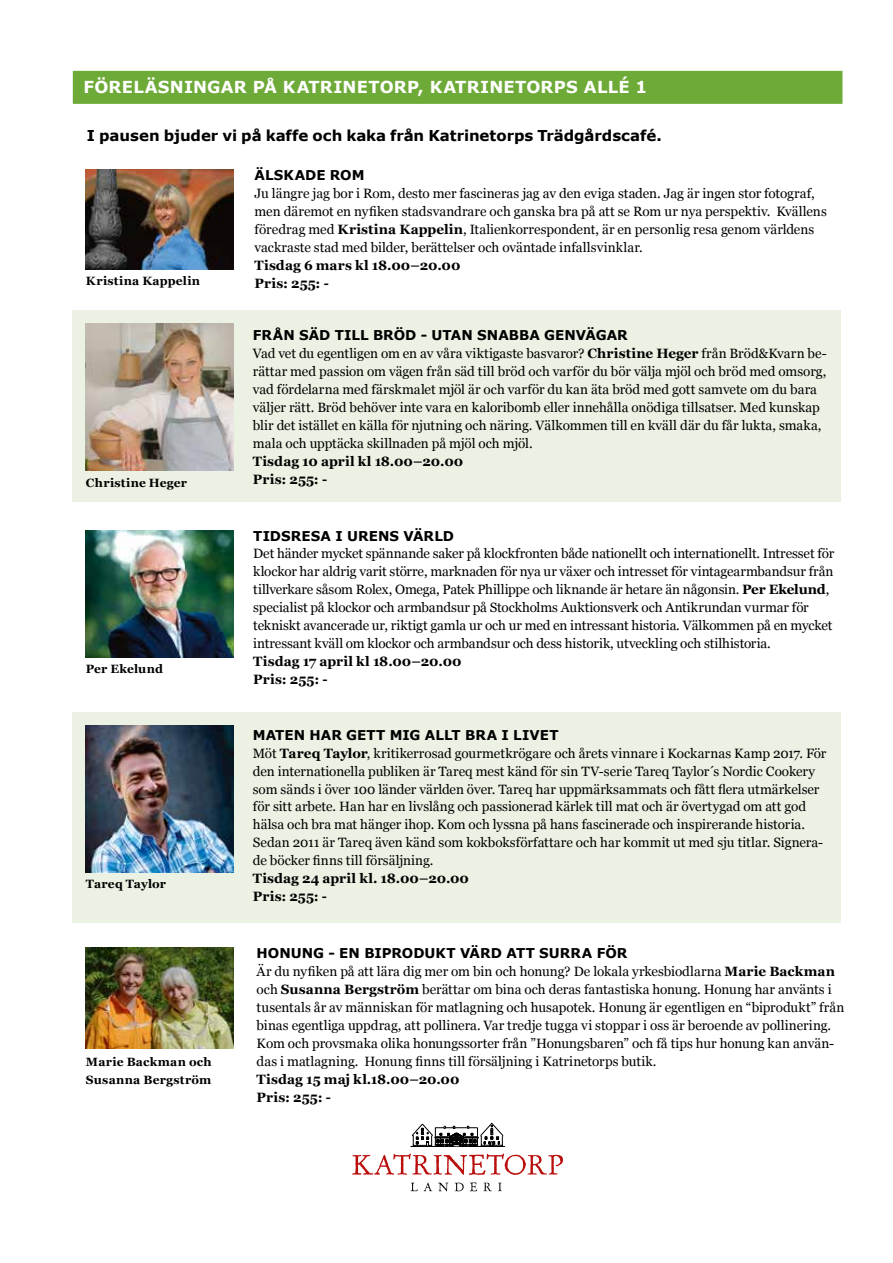
<style>
.page{position:relative;width:893px;height:1263px;background:#fff}
.page>*{position:absolute;margin:0;border:0;box-sizing:border-box;transform-origin:0 0}
.t1{font:700 16.5px "Verdana";letter-spacing:.01em;color:#fff}
.t2{font:700 15px "Verdana";letter-spacing:-.005em;color:#000}
.t3{font:13.5px/18px "Georgia";color:#000}
.t4{font:700 13.5px/18px "Georgia";letter-spacing:.005em;color:#000}
.t5{font:700 13.5px "Verdana";color:#000}
.t6{font:700 12px/18px "Georgia";letter-spacing:.015em;color:#000}
.s1{font-weight:700}
</style>
<div class="page">
<div style="left:72px;top:712px;width:769px;height:211px;background:#ebf2e3"></div>
<img style="left:86px;top:170px;width:147px;height:100px">
<div style="left:72px;top:311px;width:769px;height:191px;background:#ebf2e3"></div>
<img style="left:86px;top:323px;width:147px;height:148px">
<img style="left:86px;top:530px;width:147px;height:127px">
<img style="left:86px;top:725px;width:147px;height:147px">
<svg style="left:410px;top:1123px;width:95px;height:24px"></svg>
<svg style="left:352px;top:1153px;width:211px;height:22px"></svg>
<svg style="left:411px;top:1182px;width:7px;height:9px"></svg>
<svg style="left:424px;top:1182px;width:8px;height:9px"></svg>
<svg style="left:438px;top:1182px;width:10px;height:9px"></svg>
<svg style="left:455px;top:1182px;width:9px;height:9px"></svg>
<svg style="left:470px;top:1182px;width:7px;height:9px"></svg>
<svg style="left:483px;top:1183px;width:9px;height:8px"></svg>
<svg style="left:498px;top:1182px;width:4px;height:9px"></svg>
<div style="left:73px;top:71px;width:769px;height:33px;background:#6eaa38"></div>
<img style="left:86px;top:948px;width:147px;height:100px">
<p class="t1" style="left:83px;top:77px;width:565px">FÖRELÄSNINGAR PÅ KATRINETORP, KATRINETORPS ALLÉ 1</p>
<p class="t2" style="left:87px;top:126px;width:576px">I pausen bjuder vi på kaffe och kaka från Katrinetorps Trädgårdscafé.</p>
<p class="t5" style="left:255px;top:166px;width:111px">ÄLSKADE ROM</p>
<p class="t3" style="left:255px;top:184px;width:574px">Ju längre jag bor i Rom, desto mer fascineras jag av den eviga staden. Jag är ingen stor fotograf, men däremot en nyfiken stadsvandrare och ganska bra på att se Rom ur nya perspektiv. Kvällens föredrag med <span class="s1">Kristina Kappelin</span>, Italienkorrespondent, är en personlig resa genom världens vackraste stad med bilder, berättelser och oväntade infallsvinklar.</p>
<p class="t4" style="left:255px;top:255px;width:207px">Tisdag 6 mars kl 18.00–20.00</p>
<p class="t6" style="left:86px;top:272px;width:116px">Kristina Kappelin</p>
<p class="t4" style="left:255px;top:273px;width:76px">Pris: 255: -</p>
<p class="t5" style="left:253px;top:326px;width:376px">FRÅN SÄD TILL BRÖD - UTAN SNABBA GENVÄGAR</p>
<p class="t3" style="left:253px;top:344px;width:576px">Vad vet du egentligen om en av våra viktigaste basvaror? <span class="s1">Christine Heger</span> från Bröd&amp;Kvarn be&shy;rättar med passion om vägen från säd till bröd och varför du bör välja mjöl och bröd med omsorg, vad fördelarna med färskmalet mjöl är och varför du kan äta bröd med gott samvete om du bara väljer rätt. Bröd behöver inte vara en kaloribomb eller innehålla onödiga tillsatser. Med kunskap blir det istället en källa för njutning och näring. Välkommen till en kväll där du får lukta, smaka, mala och upptäcka skillnaden på mjöl och mjöl.</p>
<p class="t4" style="left:253px;top:452px;width:212px">Tisdag 10 april kl 18.00–20.00</p>
<p class="t6" style="left:86px;top:473px;width:103px">Christine Heger</p>
<p class="t4" style="left:253px;top:470px;width:76px">Pris: 255: -</p>
<p class="t5" style="left:253px;top:527px;width:202px">TIDSRESA I URENS VÄRLD</p>
<p class="t3" style="left:253px;top:544px;width:582px">Det händer mycket spännande saker på klockfronten både nationellt och internationellt. Intresset för klockor har aldrig varit större, marknaden för nya ur växer och intresset för vintagearmbandsur från tillverkare såsom Rolex, Omega, Patek Phillippe och liknande är hetare än någonsin. <span class="s1">Per Ekelund</span>, specialist på klockor och armbandsur på Stockholms Auktionsverk och Antikrundan vurmar för tekniskt avancerade ur, riktigt gamla ur och ur med en intressant historia. Välkommen på en mycket intressant kväll om klockor och armbandsur och dess historik, utveckling och stilhistoria.</p>
<p class="t4" style="left:253px;top:652px;width:210px">Tisdag 17 april kl 18.00–20.00<br>Pris: 255: -</p>
<p class="t6" style="left:86px;top:659px;width:79px">Per Ekelund</p>
<p class="t6" style="left:86px;top:874px;width:82px">Tareq Taylor</p>
<p class="t6" style="left:86px;top:1052px;width:127px">Marie Backman och<br>Susanna Bergström</p>
<p class="t5" style="left:253px;top:726px;width:307px">MATEN HAR GETT MIG ALLT BRA I LIVET</p>
<p class="t3" style="left:253px;top:743px;width:575px">Möt <span class="s1">Tareq Taylor</span>, kritikerrosad gourmetkrögare och årets vinnare i Kockarnas Kamp 2017. För den internationella publiken är Tareq mest känd för sin TV-serie Tareq Taylor´s Nordic Cookery som sänds i över 100 länder världen över. Tareq har uppmärksammats och fått flera utmärkelser för sitt arbete. Han har en livslång och passionerad kärlek till mat och är övertygad om att god hälsa och bra mat hänger ihop. Kom och lyssna på hans fascinerade och inspirerande historia.<br>Sedan 2011 är Tareq även känd som kokboksförfattare och har kommit ut med sju titlar. Signera&shy;de böcker finns till försäljning.</p>
<p class="t4" style="left:253px;top:869px;width:218px">Tisdag 24 april kl. 18.00–20.00<br>Pris: 255: -</p>
<p class="t5" style="left:257px;top:944px;width:372px">HONUNG - EN BIPRODUKT VÄRD ATT SURRA FÖR</p>
<p class="t3" style="left:257px;top:962px;width:589px">Är du nyfiken på att lära dig mer om bin och honung? De lokala yrkesbiodlarna <span class="s1">Marie Backman </span>och <span class="s1">Susanna Bergström</span> berättar om bina och deras fantastiska honung. Honung har använts i tusentals år av människan för matlagning och husapotek. Honung är egentligen en “biprodukt” från binas egentliga uppdrag, att pollinera. Var tredje tugga vi stoppar i oss är beroende av pollinering.<br>Kom och provsmaka olika honungssorter från ”Honungsbaren” och få tips hur honung kan använ&shy;das i matlagning. Honung finns till försäljning i Katrinetorps butik.</p>
<p class="t4" style="left:257px;top:1070px;width:204px">Tisdag 15 maj kl.18.00–20.00<br>Pris: 255: -</p>
</div>
